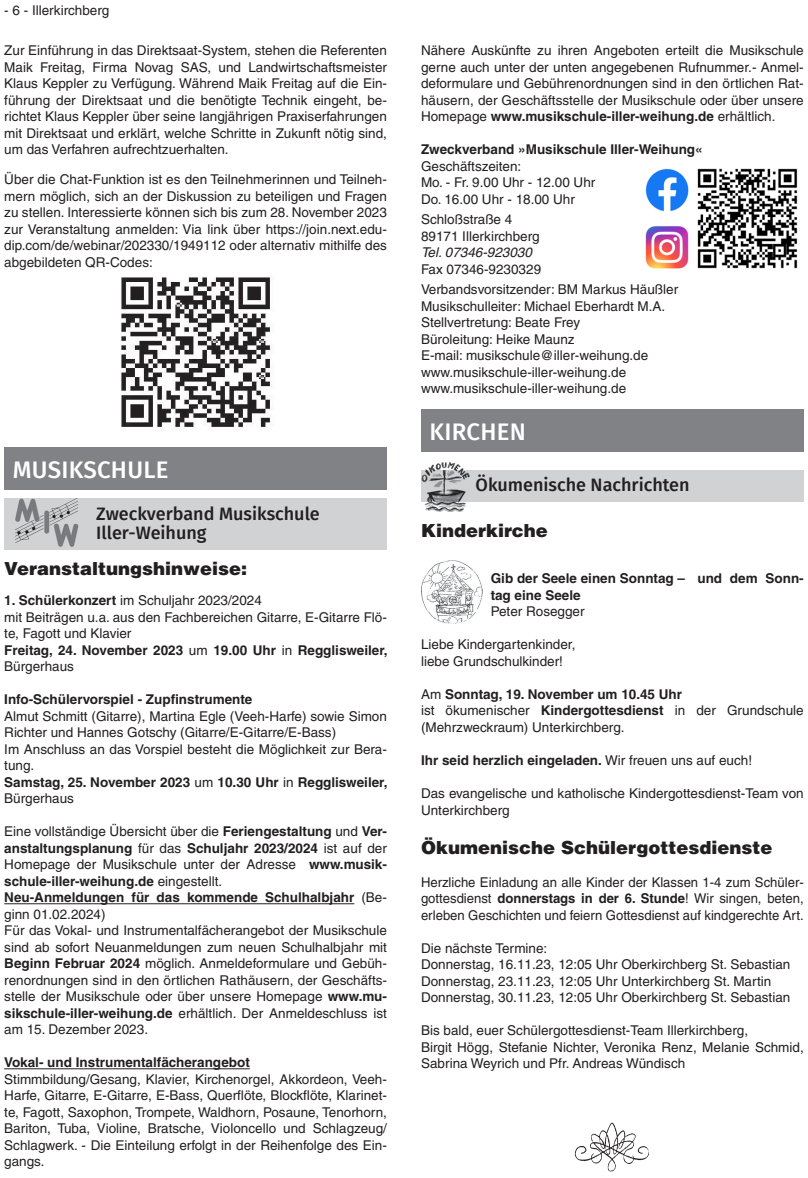
<style>
.page{position:relative;width:808px;height:1178px;background:#fff}
.page>*{position:absolute;margin:0;border:0;box-sizing:border-box;transform-origin:0 0}
.t1{font:500 24px "Fira Sans";letter-spacing:.01em;color:#fff}
.t2{font:900 18px "Helvetica";color:#231f20}
.t3{font:500 18px/19.5px "Fira Sans";color:#231f20}
.t4{font:13.5px/16.5px "Helvetica";color:#231f20}
.t5{font:700 13.5px/16.5px "Helvetica";color:#231f20}
.t6{font:italic 13.5px "Helvetica";color:#231f20}
.s1{font-weight:700}
.s2{font-weight:400}
</style>
<div class="page">
<hr style="left:4px;top:903px;width:350px;height:1px;background:#231f20">
<hr style="left:4px;top:1068px;width:246px;height:1px;background:#231f20">
<img style="left:121px;top:277px;width:151px;height:153px">
<div style="left:4px;top:447px;width:383px;height:42px;background:#808285"></div>
<div style="left:4px;top:498px;width:383px;height:51px;background:#d1d2d4"></div>
<img style="left:15px;top:498px;width:64px;height:49px">
<img style="left:645px;top:168px;width:153px;height:101px">
<div style="left:421px;top:409px;width:383px;height:42px;background:#808285"></div>
<div style="left:421px;top:470px;width:383px;height:32px;background:#d1d2d4"></div>
<img style="left:421px;top:462px;width:48px;height:49px">
<img style="left:421px;top:561px;width:61px;height:62px">
<img style="left:574px;top:1123px;width:75px;height:48px">
<p class="t4" style="left:4px;top:2px;width:107px">- 6 - Illerkirchberg</p>
<p class="t4" style="left:4px;top:42px;width:384px;text-align:justify">Zur Einführung in das Direktsaat-System, stehen die Referenten Maik Freitag, Firma Novag SAS, und Landwirtschaftsmeister Klaus Keppler zu Verfügung. Während Maik Freitag auf die Ein&shy;führung der Direktsaat und die benötigte Technik eingeht, be&shy;richtet Klaus Keppler über seine langjährigen Praxiserfahrungen mit Direktsaat und erklärt, welche Schritte in Zukunft nötig sind, um das Verfahren aufrechtzuerhalten.</p>
<p class="t4" style="left:4px;top:171px;width:384px;text-align:justify">Über die Chat-Funktion ist es den Teilnehmerinnen und Teilneh&shy;mern möglich, sich an der Diskussion zu beteiligen und Fragen zu stellen. Interessierte können sich bis zum 28. November 2023 zur Veranstaltung anmelden: Via link über https://join.next.edu&shy;dip.com/de/webinar/202330/1949112 oder alternativ mithilfe des abgebildeten QR-Codes:</p>
<h1 class="t1" style="left:13px;top:450px;width:157px">MUSIKSCHULE</h1>
<h2 class="t3" style="left:96px;top:503px;width:225px">Zweckverband Musikschule<br>Iller-Weihung</h2>
<h2 class="t2" style="left:4px;top:557px;width:245px">Veranstaltungshinweise:</h2>
<p class="t4" style="left:4px;top:592px;width:385px"><span class="s1">1. Schülerkonzert</span> im Schuljahr 2023/2024<br>mit Beiträgen u.a. aus den Fachbereichen Gitarre, E-Gitarre Flö&shy;te, Fagott und Klavier<br><span class="s1">Freitag, 24. November 2023</span> um <span class="s1">19.00 Uhr</span> in <span class="s1">Regglisweiler, </span>Bürgerhaus</p>
<p class="t5" style="left:4px;top:691px;width:250px">Info-Schülervorspiel - Zupfinstrumente</p>
<p class="t4" style="left:4px;top:708px;width:385px">Almut Schmitt (Gitarre), Martina Egle (Veeh-Harfe) sowie Simon Richter und Hannes Gotschy (Gitarre/E-Gitarre/E-Bass)<br>Im Anschluss an das Vorspiel besteht die Möglichkeit zur Bera&shy;tung.<br><span class="s1">Samstag, 25. November 2023</span> um <span class="s1">10.30 Uhr</span> in <span class="s1">Regglisweiler, </span>Bürgerhaus</p>
<p class="t4" style="left:4px;top:823px;width:384px">Eine vollständige Übersicht über die <span class="s1">Feriengestaltung</span> und <span class="s1">Ver&shy;anstaltungsplanung</span> für das <span class="s1">Schuljahr 2023/2024</span> ist auf der Homepage der Musikschule unter der Adresse <span class="s1">www.musik&shy;schule-iller-weihung.de</span> eingestellt.<br><span class="s1">Neu-Anmeldungen für das kommende Schulhalbjahr</span> (Be&shy;ginn 01.02.2024)<br>Für das Vokal- und Instrumentalfächerangebot der Musikschule sind ab sofort Neuanmeldungen zum neuen Schulhalbjahr mit <span class="s1">Beginn Februar 2024</span> möglich. Anmeldeformulare und Gebüh&shy;renordnungen sind in den örtlichen Rathäusern, der Geschäfts&shy;stelle der Musikschule oder über unsere Homepage <span class="s1">www.mu&shy;sikschule-iller-weihung.de</span> erhältlich. Der Anmeldeschluss ist am 15. Dezember 2023.</p>
<p class="t5" style="left:4px;top:1054px;width:247px">Vokal- und Instrumentalfächerangebot</p>
<p class="t4" style="left:4px;top:1071px;width:384px;text-align:justify">Stimmbildung/Gesang, Klavier, Kirchenorgel, Akkordeon, Veeh-Harfe, Gitarre, E-Gitarre, E-Bass, Querflöte, Blockflöte, Klarinet&shy;te, Fagott, Saxophon, Trompete, Waldhorn, Posaune, Tenorhorn, Bariton, Tuba, Violine, Bratsche, Violoncello und Schlagzeug/ Schlagwerk. - Die Einteilung erfolgt in der Reihenfolge des Ein&shy;gangs.</p>
<p class="t4" style="left:421px;top:42px;width:384px;text-align:justify">Nähere Auskünfte zu ihren Angeboten erteilt die Musikschule gerne auch unter der unten angegebenen Rufnummer.- Anmel&shy;deformulare und Gebührenordnungen sind in den örtlichen Rat&shy;häusern, der Geschäftsstelle der Musikschule oder über unsere Homepage <span class="s1">www.musikschule-iller-weihung.de</span> erhältlich.</p>
<p class="t5" style="left:421px;top:141px;width:283px">Zweckverband »Musikschule Iller-Weihung«</p>
<p class="t4" style="left:421px;top:158px;width:176px">Geschäftszeiten:<br>Mo. - Fr. 9.00 Uhr - 12.00 Uhr<br>Do. 16.00 Uhr - 18.00 Uhr</p>
<p class="t4" style="left:421px;top:211px;width:120px">Schloßstraße 4<br>89171 Illerkirchberg</p>
<p class="t6" style="left:421px;top:244px;width:112px">Tel. 07346-923030</p>
<p class="t4" style="left:421px;top:258px;width:259px;line-height:20.7px">Fax 07346-9230329<br>Verbandsvorsitzender: BM Markus Häußler</p>
<p class="t4" style="left:421px;top:298px;width:246px">Musikschulleiter: Michael Eberhardt M.A.<br>Stellvertretung: Beate Frey<br>Büroleitung: Heike Maunz<br>E-mail: musikschule@iller-weihung.de www.musikschule-iller-weihung.de www.musikschule-iller-weihung.de</p>
<h1 class="t1" style="left:430px;top:412px;width:98px">KIRCHEN</h1>
<h2 class="t3" style="left:476px;top:474px;width:216px">Ökumenische Nachrichten</h2>
<h2 class="t2" style="left:421px;top:519px;width:128px">Kinderkirche</h2>
<p class="t5" style="left:491px;top:570px;width:314px">Gib der Seele einen Sonntag – und dem Sonn&shy;tag eine Seele</p>
<p class="t4" style="left:491px;top:603px;width:95px">Peter Rosegger</p>
<p class="t4" style="left:421px;top:636px;width:156px">Liebe Kindergartenkinder, liebe Grundschulkinder!</p>
<p class="t4" style="left:421px;top:686px;width:384px">Am <span class="s1">Sonntag, 19. November um 10.45 Uhr<br></span>ist ökumenischer <span class="s1">Kindergottesdienst</span> in der Grundschule (Mehrzweckraum) Unterkirchberg.</p>
<p class="t5" style="left:421px;top:752px;width:333px">Ihr seid herzlich eingeladen. <span class="s2">Wir freuen uns auf euch!</span></p>
<p class="t4" style="left:421px;top:785px;width:384px">Das evangelische und katholische Kindergottesdienst-Team von<br>Unterkirchberg</p>
<h2 class="t2" style="left:421px;top:835px;width:353px">Ökumenische Schülergottesdienste</h2>
<p class="t4" style="left:421px;top:873px;width:384px;text-align:justify">Herzliche Einladung an alle Kinder der Klassen 1-4 zum Schüler&shy;gottesdienst <span class="s1">donnerstags in der 6. Stunde</span>! Wir singen, beten, erleben Geschichten und feiern Gottesdienst auf kindgerechte Art.</p>
<p class="t4" style="left:421px;top:939px;width:371px">Die nächste Termine:<br>Donnerstag, 16.11.23, 12:05 Uhr Oberkirchberg St. Sebastian Donnerstag, 23.11.23, 12:05 Uhr Unterkirchberg St. Martin Donnerstag, 30.11.23, 12:05 Uhr Oberkirchberg St. Sebastian</p>
<p class="t4" style="left:421px;top:1022px;width:384px">Bis bald, euer Schülergottesdienst-Team Illerkirchberg,<br>Birgit Högg, Stefanie Nichter, Veronika Renz, Melanie Schmid,<br>Sabrina Weyrich und Pfr. Andreas Wündisch</p>
</div>
